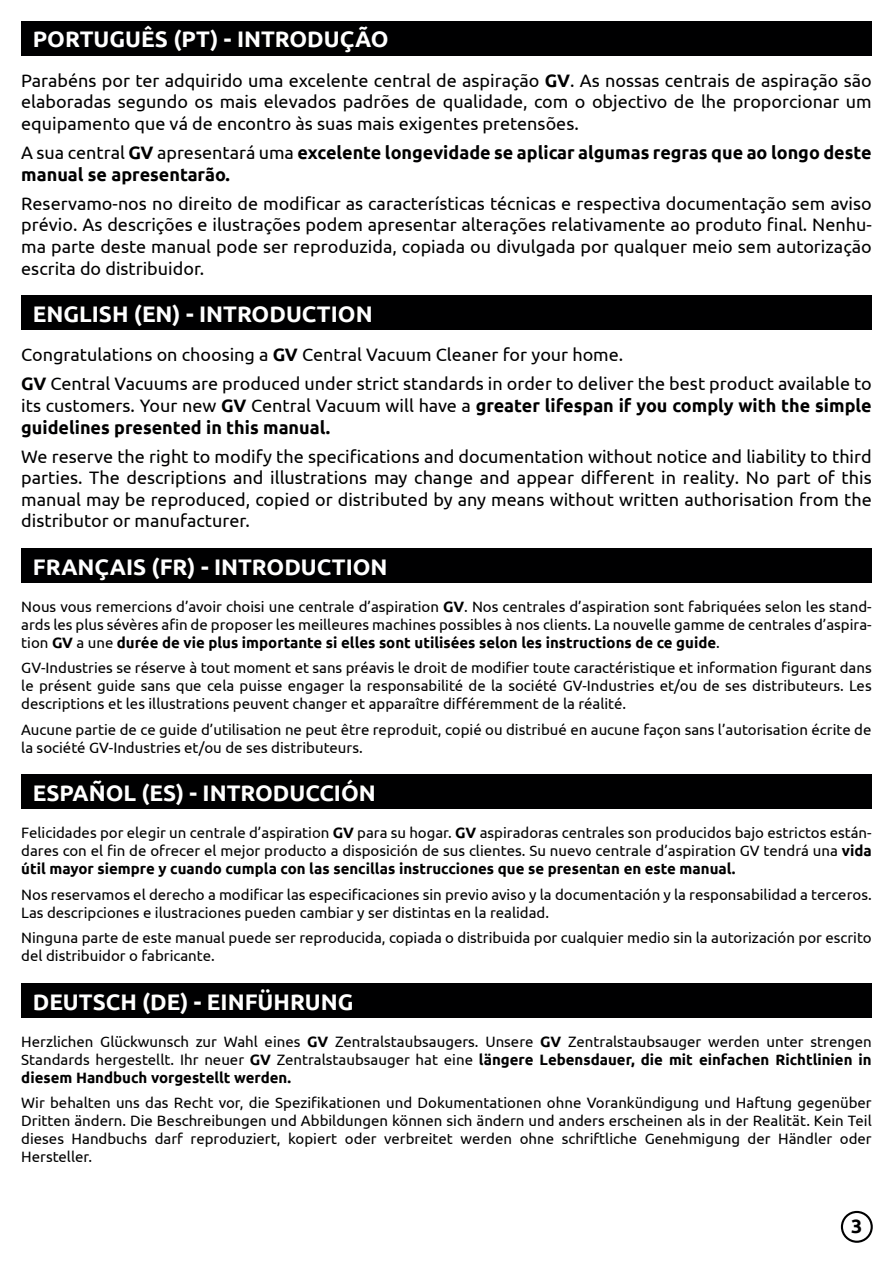
<style>
.page{position:relative;width:893px;height:1263px;background:#fff}
.page>*{position:absolute;margin:0;border:0;box-sizing:border-box;transform-origin:0 0}
.t1{font:700 22.5px "Ubuntu";color:#fff}
.t2{font:700 19.35px "Ubuntu";color:#000001}
.t3{font:18px/21.6px "Ubuntu";color:#000001;text-align:justify}
.t4{font:700 18px/21.6px "Ubuntu";color:#000001}
.t5{font:15px/18px "Ubuntu";color:#000001;text-align:justify}
.s1{font-weight:700}
.s2{font-weight:400}
</style>
<div class="page">
<div style="left:841px;top:1211px;width:32px;height:32px;border:2px solid #000001;border-radius:50%"></div>
<div style="left:21px;top:21px;width:851px;height:34px;background:#000001"></div>
<div style="left:21px;top:296px;width:851px;height:34px;background:#000001"></div>
<div style="left:21px;top:549px;width:851px;height:34px;background:#000001"></div>
<div style="left:21px;top:775px;width:851px;height:34px;background:#000001"></div>
<div style="left:21px;top:984px;width:851px;height:34px;background:#000001"></div>
<h1 class="t1" style="left:33px;top:26px;width:357px">PORTUGUÊS (PT) - INTRODUÇÃO</h1>
<p class="t3" style="left:21px;top:69px;width:852px">Parabéns por ter adquirido uma excelente central de aspiração <span class="s1">GV</span>. As nossas centrais de aspiração são elaboradas segundo os mais elevados padrões de qualidade, com o objectivo de lhe proporcionar um equipamento que vá de encontro às suas mais exigentes pretensões.</p>
<p class="t4" style="left:21px;top:142px;width:852px"><span class="s2">A sua central</span> GV <span class="s2">apresentará uma</span> excelente longevidade se aplicar algumas regras que ao longo deste manual se apresentarão.</p>
<p class="t3" style="left:21px;top:192px;width:852px">Reservamo-nos no direito de modificar as características técnicas e respectiva documentação sem aviso prévio. As descrições e ilustrações podem apresentar alterações relativamente ao produto final. Nenhu&shy;ma parte deste manual pode ser reproduzida, copiada ou divulgada por qualquer meio sem autorização escrita do distribuidor.</p>
<h1 class="t1" style="left:33px;top:300px;width:341px">ENGLISH (EN) - INTRODUCTION</h1>
<p class="t3" style="left:21px;top:340px;width:852px;line-height:29.1px">Congratulations on choosing a <span class="s1">GV</span> Central Vacuum Cleaner for your home.<br><span class="s1">GV</span> Central Vacuums are produced under strict standards in order to deliver the best product available to</p>
<p class="t4" style="left:21px;top:394px;width:852px"><span class="s2">its customers. Your new</span> GV <span class="s2">Central Vacuum will have a</span> greater lifespan if you comply with the simple guidelines presented in this manual.</p>
<p class="t3" style="left:21px;top:445px;width:852px">We reserve the right to modify the specifications and documentation without notice and liability to third parties. The descriptions and illustrations may change and appear different in reality. No part of this manual may be reproduced, copied or distributed by any means without written authorisation from the distributor or manufacturer.</p>
<h1 class="t1" style="left:33px;top:553px;width:356px">FRANÇAIS (FR) - INTRODUCTION</h1>
<p class="t5" style="left:21px;top:597px;width:852px">Nous vous remercions d’avoir choisi une centrale d’aspiration <span class="s1">GV</span>. Nos centrales d’aspiration sont fabriquées selon les stand&shy;ards les plus sévères afin de proposer les meilleures machines possibles à nos clients. La nouvelle gamme de centrales d’aspira&shy;tion <span class="s1">GV</span> a une <span class="s1">durée de vie plus importante si elles sont utilisées selon les instructions de ce guide</span>.</p>
<p class="t5" style="left:21px;top:659px;width:852px">GV-Industries se réserve à tout moment et sans préavis le droit de modifier toute caractéristique et information figurant dans le présent guide sans que cela puisse engager la responsabilité de la société GV-Industries et/ou de ses distributeurs. Les descriptions et les illustrations peuvent changer et apparaître différemment de la réalité.</p>
<p class="t5" style="left:21px;top:720px;width:852px">Aucune partie de ce guide d’utilisation ne peut être reproduit, copié ou distribué en aucune façon sans l’autorisation écrite de la société GV-Industries et/ou de ses distributeurs.</p>
<h1 class="t1" style="left:33px;top:779px;width:345px">ESPAÑOL (ES) - INTRODUCCIÓN</h1>
<p class="t5" style="left:21px;top:823px;width:852px">Felicidades por elegir un centrale d’aspiration <span class="s1">GV</span> para su hogar. <span class="s1">GV</span> aspiradoras centrales son producidos bajo estrictos están&shy;dares con el fin de ofrecer el mejor producto a disposición de sus clientes. Su nuevo centrale d’aspiration GV tendrá una <span class="s1">vida útil mayor siempre y cuando cumpla con las sencillas instrucciones que se presentan en este manual.</span></p>
<p class="t5" style="left:21px;top:885px;width:852px">Nos reservamos el derecho a modificar las especificaciones sin previo aviso y la documentación y la responsabilidad a terceros.<br>Las descripciones e ilustraciones pueden cambiar y ser distintas en la realidad.</p>
<p class="t5" style="left:21px;top:928px;width:852px">Ninguna parte de este manual puede ser reproducida, copiada o distribuida por cualquier medio sin la autorización por escrito del distribuidor o fabricante.</p>
<h1 class="t1" style="left:33px;top:988px;width:322px">DEUTSCH (DE) - EINFÜHRUNG</h1>
<p class="t5" style="left:21px;top:1032px;width:852px">Herzlichen Glückwunsch zur Wahl eines <span class="s1">GV</span> Zentralstaubsaugers. Unsere <span class="s1">GV</span> Zentralstaubsauger werden unter strengen Standards hergestellt. Ihr neuer <span class="s1">GV</span> Zentralstaubsauger hat eine <span class="s1">längere Lebensdauer, die mit einfachen Richtlinien in diesem Handbuch vorgestellt werden.</span></p>
<p class="t5" style="left:21px;top:1093px;width:852px">Wir behalten uns das Recht vor, die Spezifikationen und Dokumentationen ohne Vorankündigung und Haftung gegenüber Dritten ändern. Die Beschreibungen und Abbildungen können sich ändern und anders erscheinen als in der Realität. Kein Teil dieses Handbuchs darf reproduziert, kopiert oder verbreitet werden ohne schriftliche Genehmigung der Händler oder Hersteller.</p>
<p class="t2" style="left:851px;top:1214px;width:13px">3</p>
</div>
